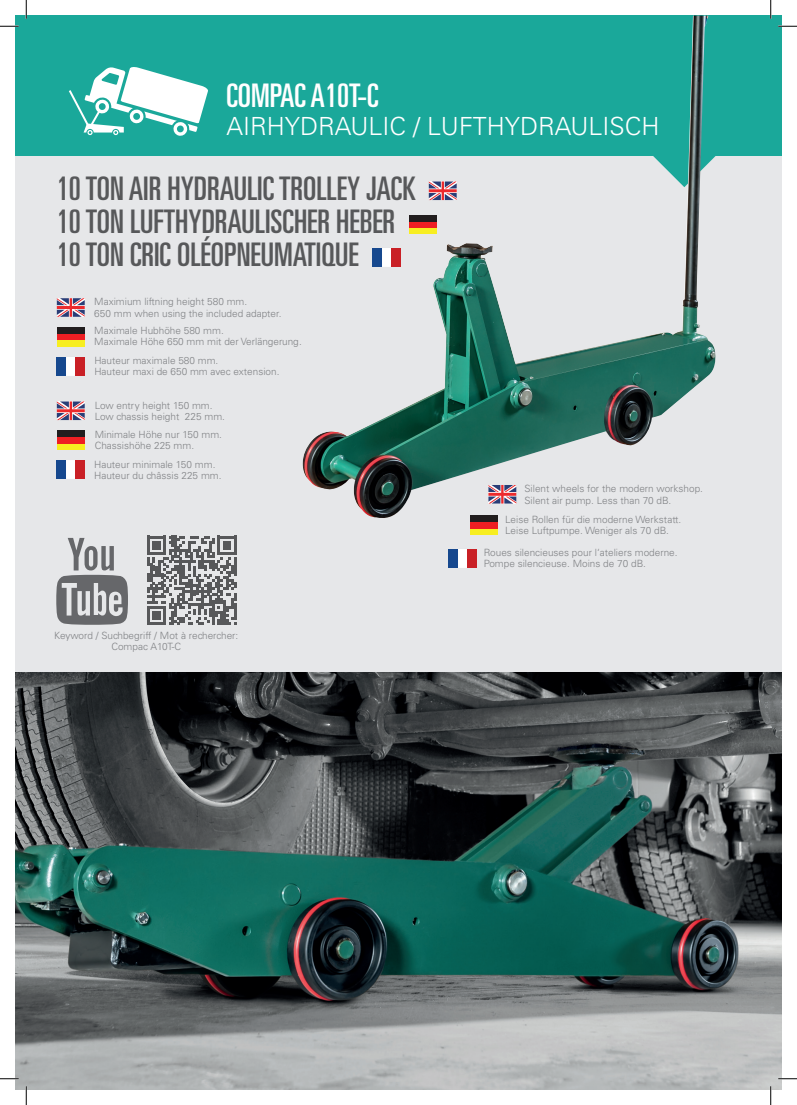
<style>
.page{position:relative;width:797px;height:1105px;background:#fff}
.page>*{position:absolute;margin:0;border:0;box-sizing:border-box;transform-origin:0 0}
.t1{font:ultra-condensed 32.5px/33.2px "Univers LT Std";color:#57585a}
.t2{font:ultra-condensed 32.5px "Univers LT Std";color:#fff}
.t3{font:300 25px "Univers";color:#fff}
.t4{font:300 10px/11.2px "Univers";color:#808285}
</style>
<div class="page">
<div style="left:16px;top:16px;width:765px;height:1073px;background:#e6e7e9"></div>
<div style="left:16px;top:16px;width:765px;height:140px;background:#1aa89a"></div>
<svg style="left:69px;top:67px;width:139px;height:69px"></svg>
<img style="left:303px;top:16px;width:413px;height:502px">
<svg style="left:147px;top:536px;width:89px;height:89px"></svg>
<svg style="left:56px;top:538px;width:72px;height:87px"></svg>
<svg style="left:57px;top:298px;width:28px;height:19px"></svg>
<div style="left:57px;top:340px;width:28px;height:6px;background:#f7ee21"></div>
<div style="left:57px;top:334px;width:28px;height:6px;background:#ee1f23"></div>
<div style="left:57px;top:328px;width:28px;height:6px;background:#211d1e"></div>
<div style="left:57px;top:357px;width:9px;height:19px;background:#16488e"></div>
<svg style="left:66px;top:357px;width:9px;height:19px"></svg>
<div style="left:75px;top:357px;width:10px;height:19px;background:#c92026"></div>
<img style="left:16px;top:672px;width:765px;height:417px">
<svg style="left:57px;top:401px;width:28px;height:19px"></svg>
<div style="left:57px;top:443px;width:28px;height:6px;background:#f7ee21"></div>
<div style="left:57px;top:437px;width:28px;height:6px;background:#ee1f23"></div>
<div style="left:57px;top:431px;width:28px;height:6px;background:#211d1e"></div>
<div style="left:57px;top:460px;width:9px;height:19px;background:#16488e"></div>
<svg style="left:66px;top:460px;width:9px;height:19px"></svg>
<div style="left:75px;top:460px;width:10px;height:19px;background:#c92026"></div>
<svg style="left:429px;top:181px;width:27px;height:19px"></svg>
<div style="left:409px;top:228px;width:28px;height:6px;background:#f7ee21"></div>
<div style="left:409px;top:221px;width:28px;height:7px;background:#ee1f23"></div>
<div style="left:409px;top:215px;width:28px;height:6px;background:#211d1e"></div>
<div style="left:373px;top:248px;width:9px;height:18px;background:#16488e"></div>
<svg style="left:382px;top:248px;width:9px;height:18px"></svg>
<div style="left:391px;top:248px;width:10px;height:18px;background:#c92026"></div>
<svg style="left:488px;top:485px;width:28px;height:19px"></svg>
<div style="left:470px;top:528px;width:28px;height:6px;background:#f7ee21"></div>
<div style="left:470px;top:522px;width:28px;height:6px;background:#ee1f23"></div>
<div style="left:470px;top:516px;width:28px;height:6px;background:#211d1e"></div>
<div style="left:449px;top:549px;width:9px;height:18px;background:#16488e"></div>
<svg style="left:458px;top:549px;width:9px;height:18px"></svg>
<div style="left:467px;top:549px;width:10px;height:18px;background:#c92026"></div>
<svg style="left:0;top:25px;width:19px;height:2px"></svg>
<svg style="left:778px;top:25px;width:19px;height:2px"></svg>
<svg style="left:0;top:1078px;width:19px;height:1px"></svg>
<svg style="left:778px;top:1078px;width:19px;height:1px"></svg>
<svg style="left:25px;top:0;width:2px;height:19px"></svg>
<svg style="left:25px;top:1086px;width:2px;height:19px"></svg>
<svg style="left:770px;top:0;width:1px;height:19px"></svg>
<svg style="left:770px;top:1086px;width:1px;height:19px"></svg>
<h1 class="t2" style="left:226px;top:77px;width:153px">COMPAC A10T-C</h1>
<h2 class="t3" style="left:226px;top:111px;width:434px">AIRHYDRAULIC / LUFTHYDRAULISCH</h2>
<h1 class="t1" style="left:57px;top:172px;width:360px">10 TON AIR HYDRAULIC TROLLEY JACK<br>10 TON LUFTHYDRAULISCHER HEBER<br>10 TON CRIC OLÉOPNEUMATIQUE</h1>
<p class="t4" style="left:94px;top:296px;width:189px">Maximium liftning height 580 mm.<br>650 mm when using the included adapter.</p>
<p class="t4" style="left:94px;top:325px;width:209px">Maximale Hubhöhe 580 mm.<br>Maximale Höhe 650 mm mit der Verlängerung.</p>
<p class="t4" style="left:94px;top:355px;width:187px">Hauteur maximale 580 mm.<br>Hauteur maxi de 650 mm avec extension.</p>
<p class="t4" style="left:95px;top:400px;width:132px">Low entry height 150 mm.<br>Low chassis height 225 mm.</p>
<p class="t4" style="left:95px;top:429px;width:129px">Minimale Höhe nur 150 mm.<br>Chassishöhe 225 mm.</p>
<p class="t4" style="left:94px;top:458px;width:129px">Hauteur minimale 150 mm.<br>Hauteur du châssis 225 mm.</p>
<p class="t4" style="left:54px;top:629px;width:186px;text-align:center">Keyword / Suchbegriff / Mot à rechercher:<br>Compac A10T-C</p>
<p class="t4" style="left:524px;top:483px;width:180px">Silent wheels for the modern workshop.<br>Silent air pump. Less than 70 dB.</p>
<p class="t4" style="left:505px;top:514px;width:177px">Leise Rollen für die moderne Werkstatt.<br>Leise Luftpumpe. Weniger als 70 dB.</p>
<p class="t4" style="left:484px;top:547px;width:195px">Roues silencieuses pour l‘ateliers moderne.<br>Pompe silencieuse. Moins de 70 dB.</p>
</div>
